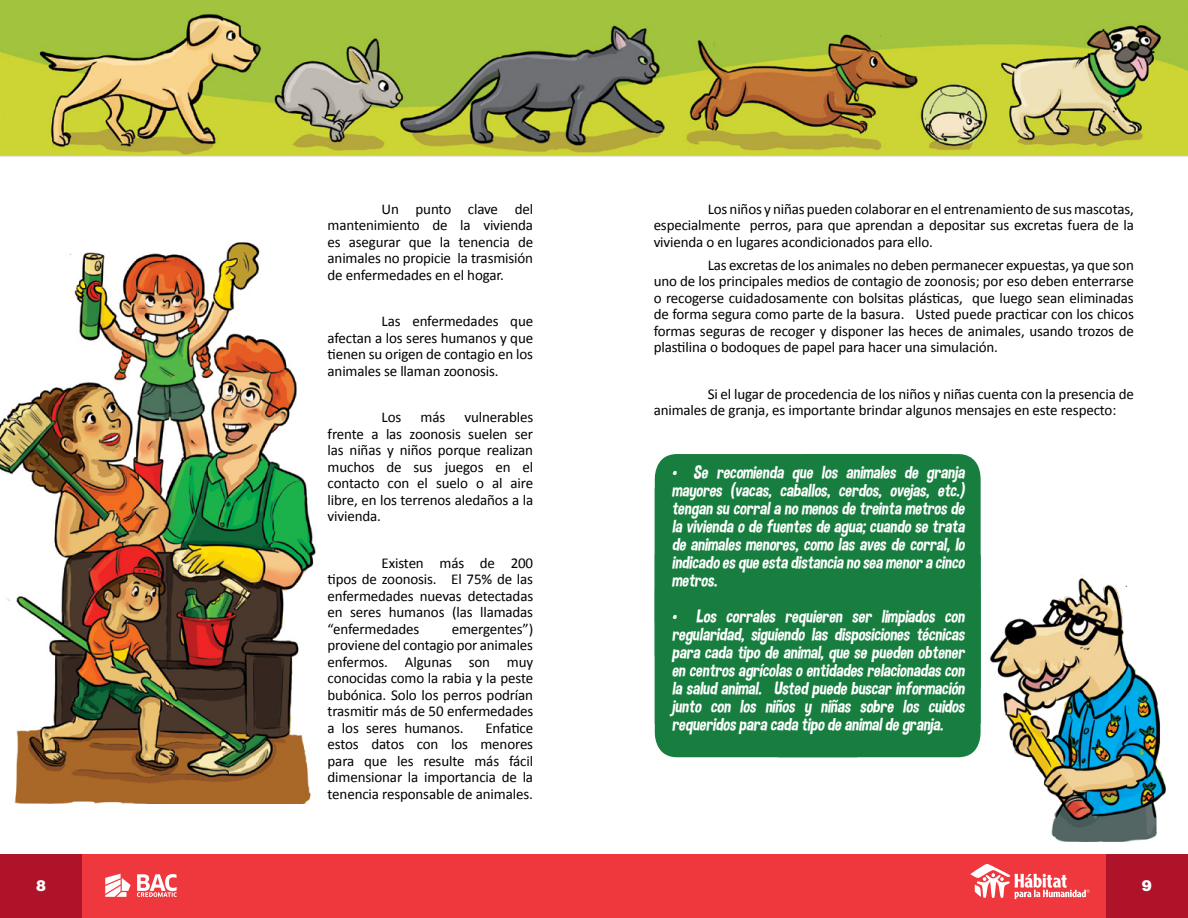
<style>
.page{position:relative;width:1188px;height:918px;background:#fff}
.page>*{position:absolute;margin:0;border:0;box-sizing:border-box;transform-origin:0 0}
.t1{font:italic 18px/18px "Dimbo";color:#fff;text-align:justify}
.t2{font:15px/16.5px "Calibri";letter-spacing:-.01em;color:#000;text-align:justify}
.t3{font:700 15px "Graphik";color:#fff}
</style>
<div class="page">
<img style="left:0;top:242px;width:316px;height:561px">
<img style="left:0;top:0;width:1188px;height:157px">
<img style="left:989px;top:575px;width:177px;height:267px">
<div style="left:654px;top:454px;width:327px;height:303px;background:#187e3f"></div>
<div style="left:0;top:854px;width:1188px;height:64px;background:#ef373e"></div>
<svg style="left:137px;top:874px;width:40px;height:23px"></svg>
<svg style="left:105px;top:874px;width:26px;height:23px"></svg>
<div style="left:1106px;top:854px;width:82px;height:64px;background:#ae132a"></div>
<div style="left:0;top:854px;width:82px;height:64px;background:#ae132a"></div>
<svg style="left:970px;top:864px;width:120px;height:35px"></svg>
<p class="t2" style="left:328px;top:200px;width:207px;text-indent:54px">Un punto clave del mantenimiento de la vivienda es asegurar que la tenencia de animales no propicie la trasmisión de enfermedades en el hogar.</p>
<p class="t2" style="left:328px;top:312px;width:207px;text-indent:54px">Las enfermedades que afectan a los seres humanos y que tienen su origen de contagio en los animales se llaman zoonosis.</p>
<p class="t2" style="left:382px;top:408px;width:21px">Los</p>
<p class="t2" style="left:421px;top:408px;width:26px">más</p>
<p class="t2" style="left:328px;top:408px;width:207px;text-indent:137px">vulnerables frente a las zoonosis suelen ser las niñas y niños porque realizan muchos de sus juegos en el contacto con el suelo o al aire libre, en los terrenos aledaños a la vivienda.</p>
<p class="t2" style="left:328px;top:554px;width:207px;text-indent:54px">Existen más de 200 tipos de zoonosis. El 75% de las enfermedades nuevas detectadas en seres humanos (las llamadas “enfermedades</p>
<p class="t2" style="left:328px;top:620px;width:207px;text-indent:124px">emergentes”) proviene del contagio por animales enfermos. Algunas son muy conocidas como la rabia y la peste bubónica. Solo los perros podrían trasmitir más de 50 enfermedades a los seres humanos.</p>
<p class="t2" style="left:328px;top:719px;width:207px;text-indent:158px">Enfatice estos datos con los menores para que les resulte más fácil dimensionar la importancia de la tenencia responsable de animales.</p>
<p class="t2" style="left:654px;top:200px;width:482px;text-indent:54px">Los niños y niñas pueden colaborar en el entrenamiento de sus mascotas, especialmente perros, para que aprendan a depositar sus excretas fuera de la vivienda o en lugares acondicionados para ello.</p>
<p class="t2" style="left:654px;top:256px;width:482px;text-indent:54px">Las excretas de los animales no deben permanecer expuestas, ya que son uno de los principales medios de contagio de zoonosis; por eso deben enterrarse o recogerse cuidadosamente con bolsitas plásticas, que luego sean eliminadas de forma segura como parte de la basura. Usted puede practicar con los chicos formas seguras de recoger y disponer las heces de animales, usando trozos de plastilina o bodoques de papel para hacer una simulación.</p>
<p class="t2" style="left:654px;top:385px;width:482px;text-indent:54px">Si el lugar de procedencia de los niños y niñas cuenta con la presencia de animales de granja, es importante brindar algunos mensajes en este respecto:</p>
<p class="t1" style="left:672px;top:463px;width:294px">• Se recomienda que los animales de granja mayores (vacas, caballos, cerdos, ovejas, etc.) tengan su corral a no menos de treinta metros de la vivienda o de fuentes de agua; cuando se trata de animales menores, como las aves de corral, lo indicado es que esta distancia no sea menor a cinco metros.</p>
<p class="t1" style="left:672px;top:607px;width:294px">• Los corrales requieren ser limpiados con regularidad, siguiendo las disposiciones técnicas para cada tipo de animal, que se pueden obtener en centros agrícolas o entidades relacionadas con la salud animal. Usted puede buscar información junto con los niños y niñas sobre los cuidos requeridos para cada tipo de animal de granja.</p>
<p class="t3" style="left:36px;top:874px;width:11px">8</p>
<p class="t3" style="left:1142px;top:874px;width:12px">9</p>
</div>
